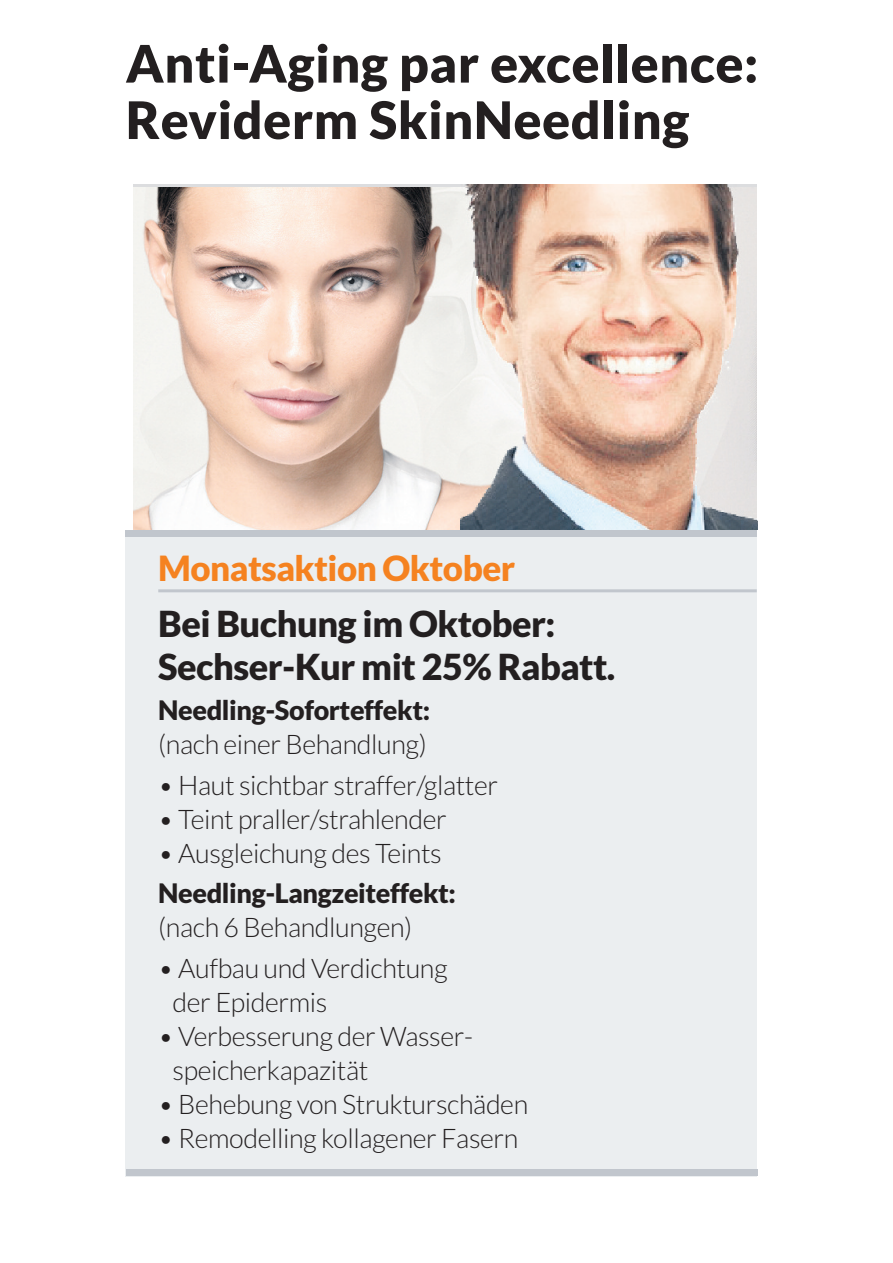
<style>
.page{position:relative;width:893px;height:1263px;background:#fff}
.page>*{position:absolute;margin:0;border:0;box-sizing:border-box;transform-origin:0 0}
.t1{font:900 51.75px/56.4px "Lato";letter-spacing:.01em;color:#231f20}
.t2{font:900 36px/43px "Lato";letter-spacing:-.015em;color:#231f20}
.t3{font:900 34.8px "Lato";letter-spacing:-.015em;color:#f58220}
.t4{font:300 27px/34px "Lato";letter-spacing:-.015em;color:#231f20}
.t5{font:900 27px "Lato";letter-spacing:-.015em;color:#231f20}
</style>
<div class="page">
<img style="left:133px;top:187px;width:327px;height:343px">
<div style="left:126px;top:530px;width:631px;height:646px;background:#ebeef0"></div>
<hr style="left:158px;top:589px;width:599px;height:3px;background:#c1c6cd">
<div style="left:126px;top:530px;width:631px;height:6px;background:#c1c6cd"></div>
<div style="left:126px;top:1169px;width:631px;height:6px;background:#c1c6cd"></div>
<img style="left:460px;top:185px;width:298px;height:345px">
<h1 class="t1" style="left:126px;top:37px;width:634px">Anti-Aging par excellence:<br>Reviderm SkinNeedling</h1>
<p class="t3" style="left:158px;top:548px;width:358px">Monatsaktion Oktober</p>
<h2 class="t2" style="left:158px;top:603px;width:459px">Bei Buchung im Oktober:<br>Sechser-Kur mit 25% Rabatt.</h2>
<p class="t5" style="left:158px;top:695px;width:273px">Needling-Soforteffekt:</p>
<p class="t4" style="left:158px;top:728px;width:270px">(nach einer Behandlung)</p>
<p class="t4" style="left:158px;top:768px;width:341px">• Haut sichtbar straffer/glatter</p>
<p class="t4" style="left:158px;top:802px;width:290px">• Teint praller/strahlender</p>
<p class="t4" style="left:158px;top:836px;width:285px">• Ausgleichung des Teints</p>
<p class="t5" style="left:158px;top:878px;width:299px">Needling-Langzeiteffekt:</p>
<p class="t4" style="left:158px;top:911px;width:256px">(nach 6 Behandlungen)</p>
<p class="t4" style="left:173px;top:951px;width:277px;text-indent:-14px">• Aufbau und Verdichtung der Epidermis</p>
<p class="t4" style="left:173px;top:1019px;width:302px;text-indent:-14px">• Verbesserung der Wasser&shy;speicherkapazität</p>
<p class="t4" style="left:158px;top:1087px;width:371px">• Behebung von Strukturschäden</p>
<p class="t4" style="left:158px;top:1122px;width:362px">• Remodelling kollagener Fasern</p>
</div>
